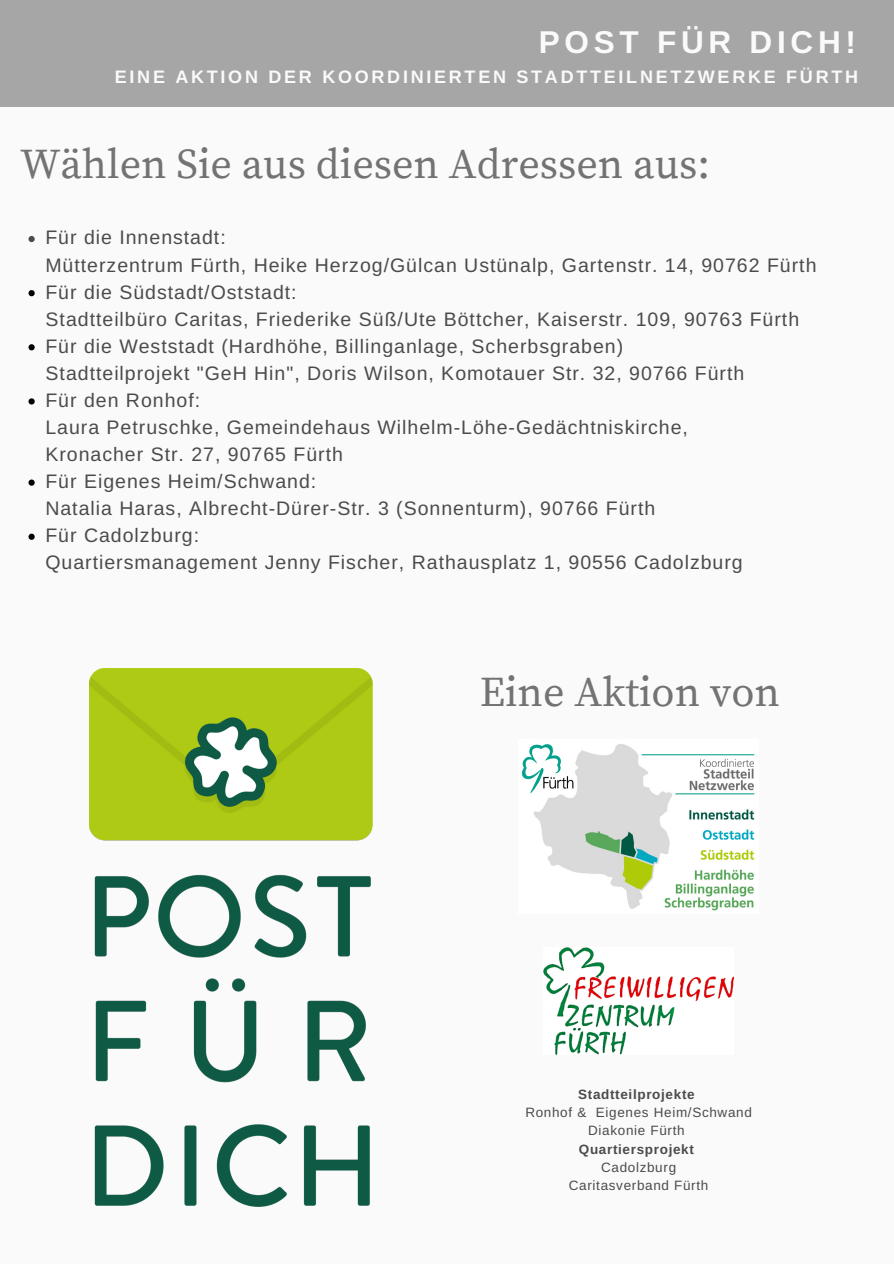
<style>
.page{position:relative;width:894px;height:1264px;background:#fff}
.page>*{position:absolute;margin:0;border:0;box-sizing:border-box;transform-origin:0 0}
.t1{font:42px "Source Serif Pro";color:#737373}
.t2{font:700 31.5px "Arimo";letter-spacing:.15em;color:#fafafa}
.t3{font:19.5px/27px "Arimo";letter-spacing:.05em;color:#4b4b4b}
.t4{font:700 18px "Arimo";letter-spacing:.15em;color:#fafafa}
.t5{font:13.5px/18.3px "Arimo";letter-spacing:.05em;color:#4b4b4b;text-align:center}
.t6{font:700 13.5px "Arimo";letter-spacing:.05em;color:#4b4b4b}
</style>
<div class="page">
<div style="left:0;top:0;width:893px;height:1263px;background:#fafafa"></div>
<div style="left:0;top:0;width:893px;height:107px;background:#a6a6a6"></div>
<img style="left:521px;top:744px;width:234px;height:167px">
<img style="left:89px;top:668px;width:283px;height:538px">
<svg style="left:28px;top:236px;width:7px;height:6px"></svg>
<svg style="left:28px;top:290px;width:7px;height:6px"></svg>
<svg style="left:28px;top:344px;width:7px;height:6px"></svg>
<svg style="left:28px;top:398px;width:7px;height:6px"></svg>
<svg style="left:28px;top:479px;width:7px;height:6px"></svg>
<svg style="left:28px;top:533px;width:7px;height:7px"></svg>
<img style="left:543px;top:947px;width:190px;height:107px">
<h2 class="t2" style="left:538px;top:25px;width:319px">POST FÜR DICH!</h2>
<p class="t4" style="left:115px;top:66px;width:744px">EINE AKTION DER KOORDINIERTEN STADTTEILNETZWERKE FÜRTH</p>
<h1 class="t1" style="left:20px;top:139px;width:691px">Wählen Sie aus diesen Adressen aus:</h1>
<p class="t3" style="left:45px;top:224px;width:182px">Für die Innenstadt:</p>
<p class="t3" style="left:45px;top:278px;width:253px">Für die Südstadt/Oststadt:</p>
<p class="t3" style="left:45px;top:332px;width:579px">Für die Weststadt (Hardhöhe, Billinganlage, Scherbsgraben)</p>
<p class="t3" style="left:45px;top:386px;width:156px">Für den Ronhof:</p>
<p class="t3" style="left:45px;top:251px;width:772px">Mütterzentrum Fürth, Heike Herzog/Gülcan Ustünalp, Gartenstr. 14, 90762 Fürth</p>
<p class="t3" style="left:46px;top:305px;width:754px">Stadtteilbüro Caritas, Friederike Süß/Ute Böttcher, Kaiserstr. 109, 90763 Fürth</p>
<p class="t3" style="left:46px;top:359px;width:700px">Stadtteilprojekt "GeH Hin", Doris Wilson, Komotauer Str. 32, 90766 Fürth</p>
<p class="t3" style="left:45px;top:413px;width:644px">Laura Petruschke, Gemeindehaus Wilhelm-Löhe-Gedächtniskirche,<br>Kronacher Str. 27, 90765 Fürth</p>
<p class="t3" style="left:45px;top:495px;width:611px">Natalia Haras, Albrecht-Dürer-Str. 3 (Sonnenturm), 90766 Fürth</p>
<p class="t3" style="left:45px;top:549px;width:698px">Quartiersmanagement Jenny Fischer, Rathausplatz 1, 90556 Cadolzburg</p>
<p class="t3" style="left:45px;top:468px;width:272px">Für Eigenes Heim/Schwand:</p>
<p class="t3" style="left:45px;top:522px;width:155px">Für Cadolzburg:</p>
<h1 class="t1" style="left:479px;top:667px;width:302px">Eine Aktion von</h1>
<p class="t6" style="left:578px;top:1086px;width:118px">Stadtteilprojekte</p>
<p class="t5" style="left:525px;top:1103px;width:228px">Ronhof &amp; Eigenes Heim/Schwand<br>Diakonie Fürth</p>
<p class="t6" style="left:578px;top:1141px;width:117px">Quartiersprojekt</p>
<p class="t5" style="left:568px;top:1158px;width:141px">Cadolzburg<br>Caritasverband Fürth</p>
</div>
